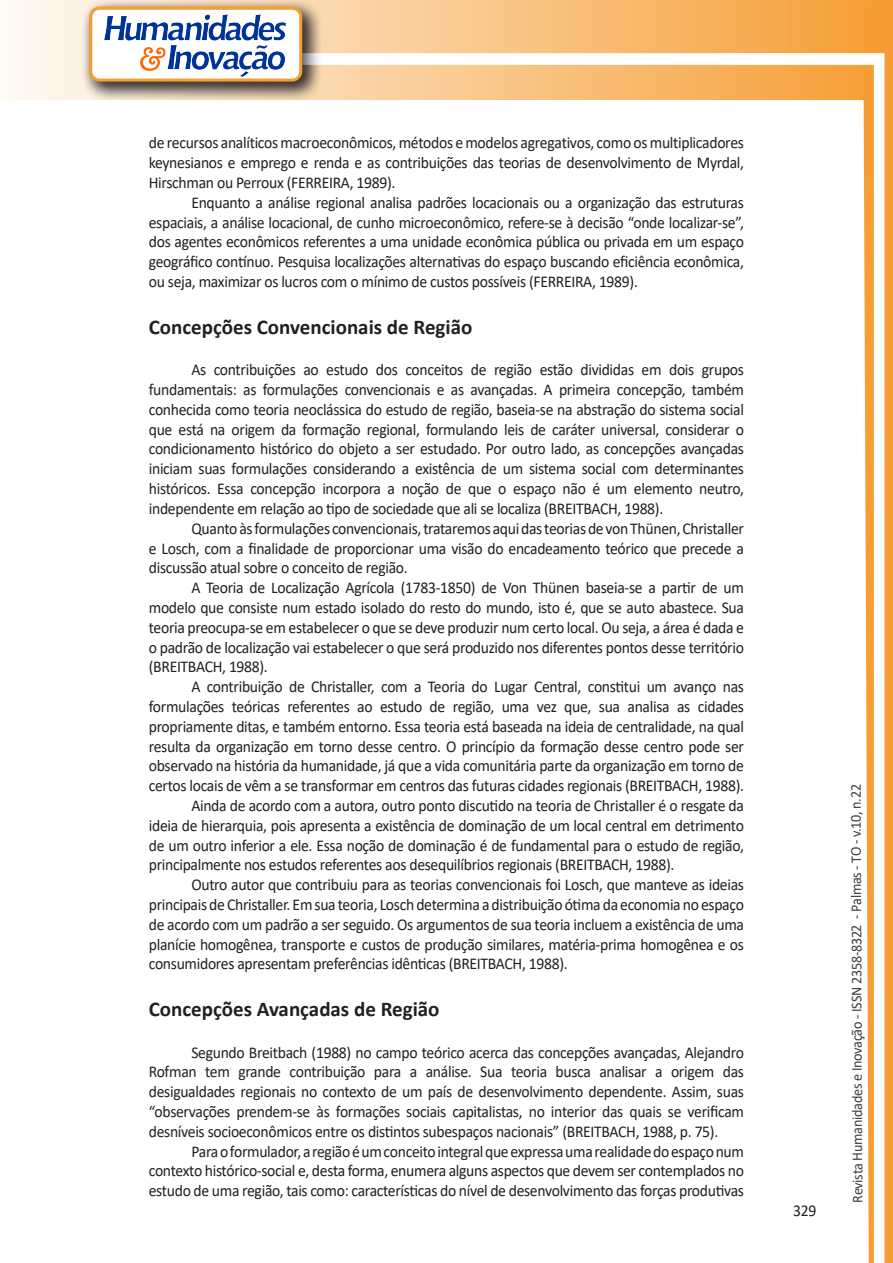
<style>
.page{position:relative;width:893px;height:1263px;background:#fff}
.page>*{position:absolute;margin:0;border:0;box-sizing:border-box;transform-origin:0 0}
.Titulo_2{font:700 21px "Calibri";color:#231f20}
.texto{font:16.5px/19.8px "Calibri";letter-spacing:-.02em;color:#231f20;text-align:justify;scale:.95 1}
.t1{font:15px "Calibri";letter-spacing:-.025em;color:#3e3e3f;scale:.95 1}
</style>
<div class="page">
<svg style="left:5px;top:0;width:858px;height:100px"></svg>
<div style="left:302px;top:53px;width:582px;height:12px;background:#fff;border:2px solid #fff"></div>
<svg style="left:863px;top:0;width:30px;height:1263px"></svg>
<div style="left:81px;top:0;width:241px;height:102px;background:#231f20;opacity:.75"></div>
<div style="left:91px;top:8px;width:210px;height:72px;background:#fff;border-radius:9px"></div>
<img style="left:104px;top:14px;width:181px;height:62px">
<div style="left:89px;top:7px;width:213px;height:75px;border:3px solid #f69e34;border-radius:9px"></div>
<p class="texto" style="left:149px;top:133px;width:628px">de recursos analíticos macroeconômicos, métodos e modelos agregativos, como os multiplicadores keynesianos e emprego e renda e as contribuições das teorias de desenvolvimento de Myrdal, Hirschman ou Perroux (FERREIRA, 1989).</p>
<p class="texto" style="left:149px;top:192px;width:628px;text-indent:43px">Enquanto a análise regional analisa padrões locacionais ou a organização das estruturas espaciais, a análise locacional, de cunho microeconômico, refere-se à decisão “onde localizar-se”, dos agentes econômicos referentes a uma unidade econômica pública ou privada em um espaço geográfico contínuo. Pesquisa localizações alternativas do espaço buscando eficiência econômica, ou seja, maximizar os lucros com o mínimo de custos possíveis (FERREIRA, 1989).</p>
<p class="Titulo_2" style="left:149px;top:312px;width:325px">Concepções Convencionais de Região</p>
<p class="texto" style="left:149px;top:359px;width:628px;text-indent:43px">As contribuições ao estudo dos conceitos de região estão divididas em dois grupos fundamentais: as formulações convencionais e as avançadas. A primeira concepção, também conhecida como teoria neoclássica do estudo de região, baseia-se na abstração do sistema social que está na origem da formação regional, formulando leis de caráter universal, considerar o condicionamento histórico do objeto a ser estudado. Por outro lado, as concepções avançadas iniciam suas formulações considerando a existência de um sistema social com determinantes históricos. Essa concepção incorpora a noção de que o espaço não é um elemento neutro, independente em relação ao tipo de sociedade que ali se localiza (BREITBACH, 1988).</p>
<p class="texto" style="left:149px;top:518px;width:628px;text-indent:43px">Quanto às formulações convencionais, trataremos aqui das teorias de von Thünen, Christaller e Losch, com a finalidade de proporcionar uma visão do encadeamento teórico que precede a discussão atual sobre o conceito de região.</p>
<p class="texto" style="left:149px;top:577px;width:628px;text-indent:43px">A Teoria de Localização Agrícola (1783-1850) de Von Thünen baseia-se a partir de um modelo que consiste num estado isolado do resto do mundo, isto é, que se auto abastece. Sua teoria preocupa-se em estabelecer o que se deve produzir num certo local. Ou seja, a área é dada e o padrão de localização vai estabelecer o que será produzido nos diferentes pontos desse território (BREITBACH, 1988).</p>
<p class="texto" style="left:149px;top:676px;width:628px;text-indent:43px">A contribuição de Christaller, com a Teoria do Lugar Central, constitui um avanço nas formulações teóricas referentes ao estudo de região, uma vez que, sua analisa as cidades propriamente ditas, e também entorno. Essa teoria está baseada na ideia de centralidade, na qual resulta da organização em torno desse centro. O princípio da formação desse centro pode ser observado na história da humanidade, já que a vida comunitária parte da organização em torno de certos locais de vêm a se transformar em centros das futuras cidades regionais (BREITBACH, 1988).</p>
<p class="texto" style="left:149px;top:795px;width:628px;text-indent:43px">Ainda de acordo com a autora, outro ponto discutido na teoria de Christaller é o resgate da ideia de hierarquia, pois apresenta a existência de dominação de um local central em detrimento de um outro inferior a ele. Essa noção de dominação é de fundamental para o estudo de região, principalmente nos estudos referentes aos desequilíbrios regionais (BREITBACH, 1988).</p>
<p class="texto" style="left:149px;top:874px;width:628px;text-indent:43px">Outro autor que contribuiu para as teorias convencionais foi Losch, que manteve as ideias principais de Christaller. Em sua teoria, Losch determina a distribuição ótima da economia no espaço de acordo com um padrão a ser seguido. Os argumentos de sua teoria incluem a existência de uma planície homogênea, transporte e custos de produção similares, matéria-prima homogênea e os consumidores apresentam preferências idênticas (BREITBACH, 1988).</p>
<p class="Titulo_2" style="left:149px;top:994px;width:292px">Concepções Avançadas de Região</p>
<p class="texto" style="left:149px;top:1042px;width:628px;text-indent:43px">Segundo Breitbach (1988) no campo teórico acerca das concepções avançadas, Alejandro Rofman tem grande contribuição para a análise. Sua teoria busca analisar a origem das desigualdades regionais no contexto de um país de desenvolvimento dependente. Assim, suas “observações prendem-se às formações sociais capitalistas, no interior das quais se verificam desníveis socioeconômicos entre os distintos subespaços nacionais” (BREITBACH, 1988, p. 75).</p>
<p class="texto" style="left:149px;top:1141px;width:628px;text-indent:43px">Para o formulador, a região é um conceito integral que expressa uma realidade do espaço num contexto histórico-social e, desta forma, enumera alguns aspectos que devem ser contemplados no estudo de uma região, tais como: características do nível de desenvolvimento das forças produtivas</p>
<p class="texto" style="left:793px;top:1200px;width:26px">329</p>
<p class="t1" style="left:846px;top:1203px;width:442px;rotate:-90deg">Revista Humanidades e Inovação - ISSN 2358-8322 - Palmas - TO - v.10, n.22</p>
</div>
